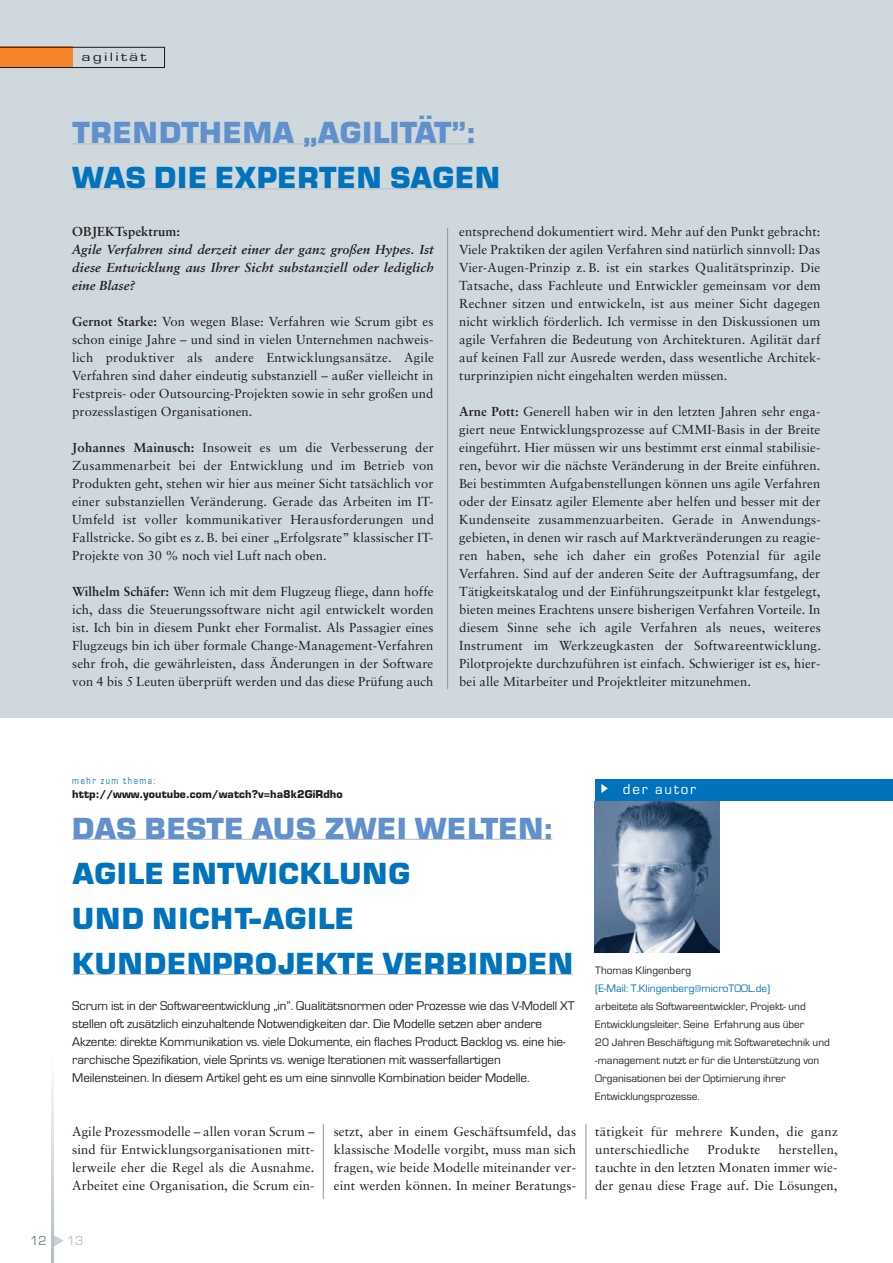
<style>
.page{position:relative;width:893px;height:1263px;background:#fff}
.page>*{position:absolute;margin:0;border:0;box-sizing:border-box;transform-origin:0 0}
.t1{font:700 30px/45px "Eurostile BQ";letter-spacing:.02em;color:#0073bc}
.t2{font:700 30px "Eurostile BQ";color:#6091cc}
.t3{font:15px "Eurostile";letter-spacing:.125em;color:#fff}
.t4{font:13.5px "Eurostile";color:#6c818c}
.t5{font:13.5px "Eurostile";color:#b6c2c9}
.t6{font:13.05px/18px "Sabon";letter-spacing:.005em;color:#231f20;text-align:justify}
.t7{font:13.05px/18px "Eurostile";letter-spacing:-.005em;color:#231f20}
.t8{font:italic 700 13.05px/18px "Sabon";letter-spacing:.01em;color:#231f20;text-align:justify}
.t9{font:700 13.05px "Sabon";letter-spacing:.005em;color:#231f20}
.t10{font:12.6px "Eurostile";letter-spacing:.125em;color:#231f20;scale:1.43 1}
.t11{font:11.25px/18px "Eurostile";color:#231f20}
.t12{font:11.25px "Eurostile";color:#0073bc}
.t13{font:700 10.5px "Eurostile";letter-spacing:.005em;color:#231f20}
.t14{font:10.5px "Eurostile";letter-spacing:.185em;color:#0073bc;scale:.8 1}
.s1{font-weight:700}
</style>
<div class="page">
<div style="left:0;top:0;width:893px;height:717px;background:#cfd8dd"></div>
<hr style="left:72px;top:839px;width:480px;height:1px;background:#bcbdc0">
<hr style="left:72px;top:974px;width:501px;height:1px;background:#bcbdc0">
<svg style="left:53px;top:1233px;width:11px;height:15px"></svg>
<hr style="left:323px;top:1124px;width:1px;height:75px;background:#939598">
<hr style="left:586px;top:1124px;width:1px;height:75px;background:#939598">
<div style="left:595px;top:779px;width:298px;height:22px;background:#0073bc"></div>
<img style="left:595px;top:802px;width:124px;height:151px">
<svg style="left:601px;top:784px;width:7px;height:9px"></svg>
<svg style="left:0;top:47px;width:165px;height:21px"></svg>
<hr style="left:72px;top:143px;width:403px;height:1px;background:#bcbdc0">
<hr style="left:72px;top:188px;width:428px;height:1px;background:#bcbdc0">
<hr style="left:447px;top:228px;width:1px;height:461px;background:#939598">
<p class="t10" style="left:81px;top:52px;width:47px">agilität</p>
<h1 class="t2" style="left:72px;top:122px;width:404px">TRENDTHEMA „AGILITÄT”:</h1>
<h1 class="t1" style="left:72px;top:159px;width:429px">WAS DIE EXPERTEN SAGEN</h1>
<p class="t9" style="left:72px;top:226px;width:109px">OBJEKTspektrum:</p>
<p class="t8" style="left:72px;top:241px;width:363px">Agile Verfahren sind derzeit einer der ganz großen Hypes. Ist diese Entwicklung aus Ihrer Sicht substanziell oder lediglich eine Blase?</p>
<p class="t6" style="left:72px;top:313px;width:363px"><span class="s1">Gernot Starke:</span> Von wegen Blase: Verfahren wie Scrum gibt es schon einige Jahre – und sind in vielen Unternehmen nachweis&shy;lich produktiver als andere Entwicklungsansätze. Agile Verfahren sind daher eindeutig substanziell – außer vielleicht in Festpreis- oder Outsourcing-Projekten sowie in sehr großen und prozesslastigen Organisationen.</p>
<p class="t6" style="left:72px;top:439px;width:363px"><span class="s1">Johannes Mainusch:</span> Insoweit es um die Verbesserung der Zusammenarbeit bei der Entwicklung und im Betrieb von Produkten geht, stehen wir hier aus meiner Sicht tatsächlich vor einer substanziellen Veränderung. Gerade das Arbeiten im IT-Umfeld ist voller kommunikativer Herausforderungen und Fallstricke. So gibt es z. B. bei einer „Erfolgsrate” klassischer IT-Projekte von 30 % noch viel Luft nach oben.</p>
<p class="t6" style="left:72px;top:583px;width:363px"><span class="s1">Wilhelm Schäfer:</span> Wenn ich mit dem Flugzeug fliege, dann hoffe ich, dass die Steuerungssoftware nicht agil entwickelt worden ist. Ich bin in diesem Punkt eher Formalist. Als Passagier eines Flugzeugs bin ich über formale Change-Management-Verfahren sehr froh, die gewährleisten, dass Änderungen in der Software von 4 bis 5 Leuten überprüft werden und das diese Prüfung auch</p>
<p class="t6" style="left:459px;top:223px;width:363px">entsprechend dokumentiert wird. Mehr auf den Punkt gebracht:<br>Viele Praktiken der agilen Verfahren sind natürlich sinnvoll: Das Vier-Augen-Prinzip z. B. ist ein starkes Qualitätsprinzip. Die Tatsache, dass Fachleute und Entwickler gemeinsam vor dem Rechner sitzen und entwickeln, ist aus meiner Sicht dagegen nicht wirklich förderlich. Ich vermisse in den Diskussionen um agile Verfahren die Bedeutung von Architekturen. Agilität darf auf keinen Fall zur Ausrede werden, dass wesentliche Archi tek - turprinzipien nicht eingehalten werden müssen.</p>
<p class="t6" style="left:459px;top:403px;width:363px"><span class="s1">Arne Pott:</span> Generell haben wir in den letzten Jahren sehr enga&shy;giert neue Entwicklungsprozesse auf CMMI-Basis in der Breite eingeführt. Hier müssen wir uns bestimmt erst einmal stabilisie&shy;ren, bevor wir die nächste Veränderung in der Breite einführen.<br>Bei bestimmten Aufgabenstellungen können uns agile Verfahren oder der Einsatz agiler Elemente aber helfen und besser mit der Kundenseite zusammenzuarbeiten. Gerade in Anwendungs - gebieten, in denen wir rasch auf Marktveränderungen zu reagie&shy;ren haben, sehe ich daher ein großes Potenzial für agile Verfahren. Sind auf der anderen Seite der Auftragsumfang, der Tätigkeitskatalog und der Einführungszeitpunkt klar festgelegt, bieten meines Erachtens unsere bisherigen Verfahren Vorteile. In diesem Sinne sehe ich agile Verfahren als neues, weiteres Instrument im Werkzeugkasten der Softwareentwicklung.<br>Pilotprojekte durchzuführen ist einfach. Schwieriger ist es, hier&shy;bei alle Mitarbeiter und Projektleiter mitzunehmen.</p>
<p class="t14" style="left:72px;top:777px;width:105px">mehr zum thema:</p>
<p class="t13" style="left:72px;top:790px;width:272px">http://www.youtube.com/watch?v=ha8k2GiRdho</p>
<p class="t3" style="left:623px;top:784px;width:75px">der autor</p>
<h1 class="t2" style="left:72px;top:818px;width:482px">DAS BESTE AUS ZWEI WELTEN:</h1>
<h1 class="t1" style="left:72px;top:854px;width:502px">AGILE ENTWICKLUNG<br>UND NICHT-AGILE<br>KUNDENPROJEKTE VERBINDEN</h1>
<p class="t7" style="left:72px;top:998px;width:504px">Scrum ist in der Softwareentwicklung „in”. Qualitätsnormen oder Prozesse wie das V-Modell XT stellen oft zusätzlich einzuhaltende Notwendigkeiten dar. Die Modelle setzen aber andere Akzente: direkte Kommunikation vs. viele Dokumente, ein flaches Product Backlog vs. eine hie&shy;rarchische Spezifikation, viele Sprints vs. wenige Iterationen mit wasserfallartigen Meilensteinen. In diesem Artikel geht es um eine sinnvolle Kombination beider Modelle.</p>
<p class="t6" style="left:72px;top:1123px;width:244px">Agile Prozessmodelle – allen voran Scrum – sind für Entwicklungsorganisationen mitt&shy;lerweile eher die Regel als die Ausnahme.<br>Arbeitet eine Organisation, die Scrum ein-</p>
<p class="t4" style="left:30px;top:1236px;width:18px">12</p>
<p class="t5" style="left:67px;top:1236px;width:18px">13</p>
<p class="t6" style="left:334px;top:1123px;width:244px">setzt, aber in einem Geschäftsumfeld, das klassische Modelle vorgibt, muss man sich fragen, wie beide Modelle miteinander ver&shy;eint werden können. In meiner Beratungs -</p>
<p class="t11" style="left:595px;top:962px;width:97px">Thomas Klingenberg</p>
<p class="t12" style="left:595px;top:984px;width:177px">(E-Mail: T.Klingenberg@microTOOL.de)</p>
<p class="t11" style="left:595px;top:998px;width:236px">arbeitete als Softwareentwickler, Projekt- und Entwicklungsleiter. Seine Erfahrung aus über<br>20 Jahren Beschäftigung mit Softwaretechnik und -management nutzt er für die Unterstützung von Organisationen bei der Optimierung ihrer Entwicklungsprozesse.</p>
<p class="t6" style="left:595px;top:1123px;width:244px">tätigkeit für mehrere Kunden, die ganz unterschiedliche</p>
<p class="t6" style="left:595px;top:1141px;width:244px;text-indent:183px">herstellen, tauchte in den letzten Monaten immer wie&shy;der genau diese Frage auf. Die Lösungen,</p>
<p class="t6" style="left:707px;top:1141px;width:55px">Produkte</p>
</div>
